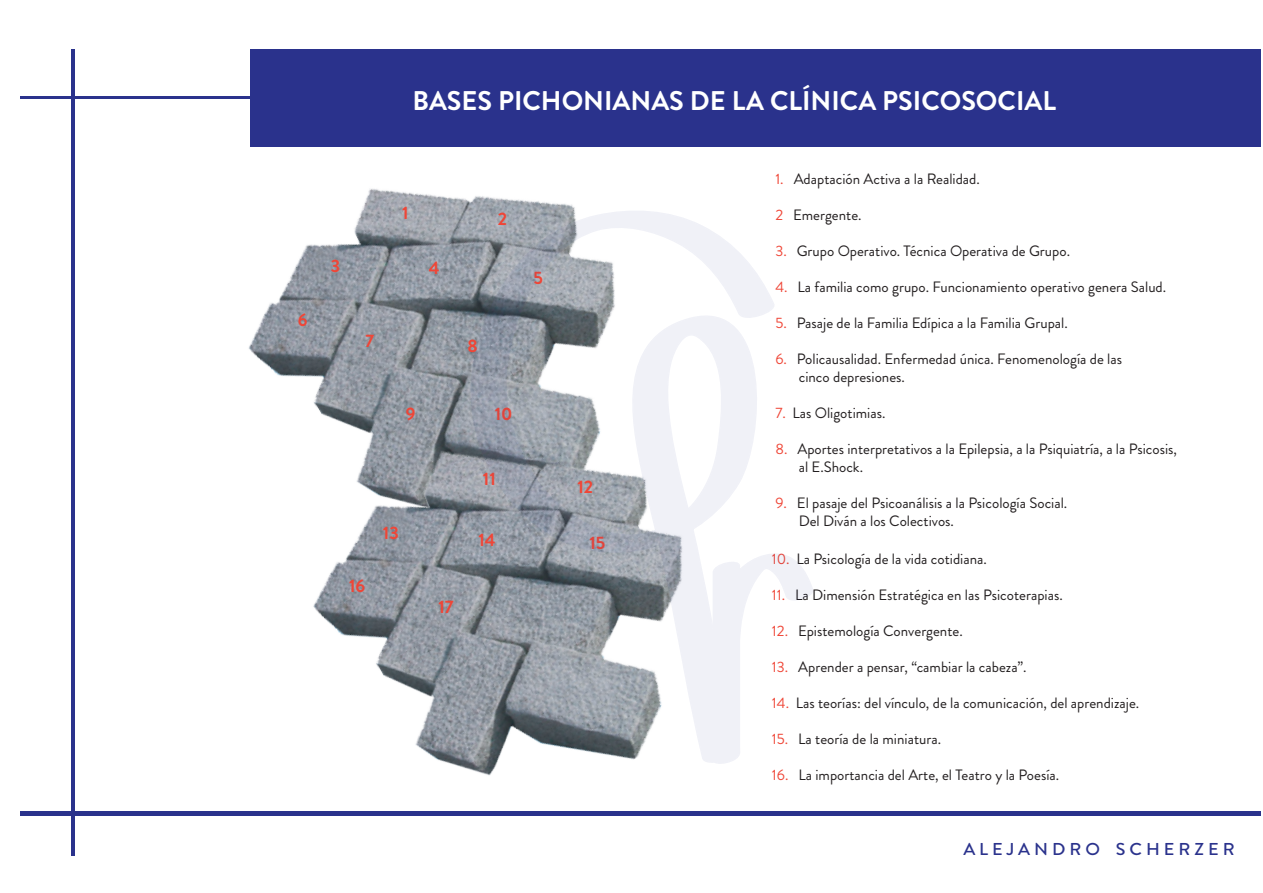
<style>
.page{position:relative;width:1263px;height:893px;background:#fff}
.page>*{position:absolute;margin:0;border:0;box-sizing:border-box;transform-origin:0 0}
.t1{font:700 27px "Brandon Grotesque";color:#fff}
.t2{font:700 18px "Brandon Grotesque";color:#ef4637}
.t3{font:500 17.25px "Brandon Grotesque";color:#2a328c;scale:1.05 1}
.t4{font:15px/18px "Brandon Grotesque";color:#231f20}
.s1{color:#ef4637}
</style>
<div class="page">
<img style="left:248px;top:189px;width:327px;height:180px">
<img style="left:271px;top:364px;width:501px;height:448px">
<hr style="left:20px;top:96px;width:800px;height:3px;background:#2a328c">
<hr style="left:71px;top:49px;width:3px;height:806px;background:#2a328c">
<div style="left:250px;top:49px;width:1011px;height:98px;background:#2a328c"></div>
<hr style="left:20px;top:812px;width:1241px;height:4px;background:#2a328c">
<svg style="left:470px;top:210px;width:304px;height:98px"></svg>
<svg style="left:470px;top:296px;width:303px;height:468px"></svg>
<svg style="left:710px;top:552px;width:103px;height:212px"></svg>
<h1 class="t1" style="left:412px;top:81px;width:645px">BASES PICHONIANAS DE LA CLÍNICA PSICOSOCIAL</h1>
<p class="t2" style="left:298px;top:307px;width:11px">6</p>
<p class="t2" style="left:402px;top:201px;width:8px">1</p>
<p class="t2" style="left:498px;top:206px;width:11px">2</p>
<p class="t2" style="left:331px;top:253px;width:11px">3</p>
<p class="t2" style="left:429px;top:255px;width:12px">4</p>
<p class="t2" style="left:366px;top:328px;width:10px">7</p>
<p class="t2" style="left:467px;top:333px;width:12px">8</p>
<p class="t2" style="left:406px;top:402px;width:11px">9</p>
<p class="t2" style="left:495px;top:402px;width:19px">10</p>
<p class="t2" style="left:483px;top:467px;width:14px">11</p>
<p class="t2" style="left:533px;top:265px;width:11px">5</p>
<p class="t2" style="left:577px;top:474px;width:17px">12</p>
<p class="t2" style="left:349px;top:573px;width:18px">16</p>
<p class="t2" style="left:383px;top:520px;width:17px">13</p>
<p class="t2" style="left:438px;top:594px;width:17px">17</p>
<p class="t2" style="left:478px;top:527px;width:19px">14</p>
<p class="t2" style="left:589px;top:530px;width:17px">15</p>
<p class="t4" style="left:775px;top:170px;width:206px"><span class="s1">1.</span> Adaptación Activa a la Realidad.</p>
<p class="t4" style="left:775px;top:206px;width:88px"><span class="s1">2</span> Emergente.</p>
<p class="t4" style="left:775px;top:242px;width:296px"><span class="s1">3.</span> Grupo Operativo. Técnica Operativa de Grupo.</p>
<p class="t4" style="left:775px;top:278px;width:392px"><span class="s1">4.</span> La familia como grupo. Funcionamiento operativo genera Salud.</p>
<p class="t4" style="left:775px;top:314px;width:294px"><span class="s1">5.</span> Pasaje de la Familia Edípica a la Familia Grupal.</p>
<p class="t4" style="left:799px;top:350px;width:325px;text-indent:-23px"><span class="s1">6.</span> Policausalidad. Enfermedad única. Fenomenología de las cinco depresiones.</p>
<p class="t4" style="left:775px;top:404px;width:112px"><span class="s1">7.</span> Las Oligotimias.</p>
<p class="t4" style="left:799px;top:440px;width:380px;text-indent:-23px"><span class="s1">8.</span> Aportes interpretativos a la Epilepsia, a la Psiquiatría, a la Psicosis, al E.Shock.</p>
<p class="t4" style="left:799px;top:494px;width:270px;text-indent:-23px"><span class="s1">9.</span> El pasaje del Psicoanálisis a la Psicología Social.<br>Del Diván a los Colectivos.</p>
<p class="t4" style="left:772px;top:550px;width:216px"><span class="s1">10.</span> La Psicología de la vida cotidiana.</p>
<p class="t4" style="left:772px;top:586px;width:292px"><span class="s1">11.</span> La Dimensión Estratégica en las Psicoterapias.</p>
<p class="t4" style="left:772px;top:622px;width:192px"><span class="s1">12.</span> Epistemología Convergente.</p>
<p class="t4" style="left:772px;top:658px;width:256px"><span class="s1">13.</span> Aprender a pensar, “cambiar la cabeza”.</p>
<p class="t4" style="left:772px;top:694px;width:369px"><span class="s1">14.</span> Las teorías: del vínculo, de la comunicación, del aprendizaje.</p>
<p class="t4" style="left:772px;top:730px;width:171px"><span class="s1">15.</span> La teoría de la miniatura.</p>
<p class="t4" style="left:772px;top:766px;width:289px"><span class="s1">16.</span> La importancia del Arte, el Teatro y la Poesía.</p>
<p class="t3" style="left:963px;top:837px;width:260px">A L E J A N D R O S C H E R Z E R</p>
</div>
